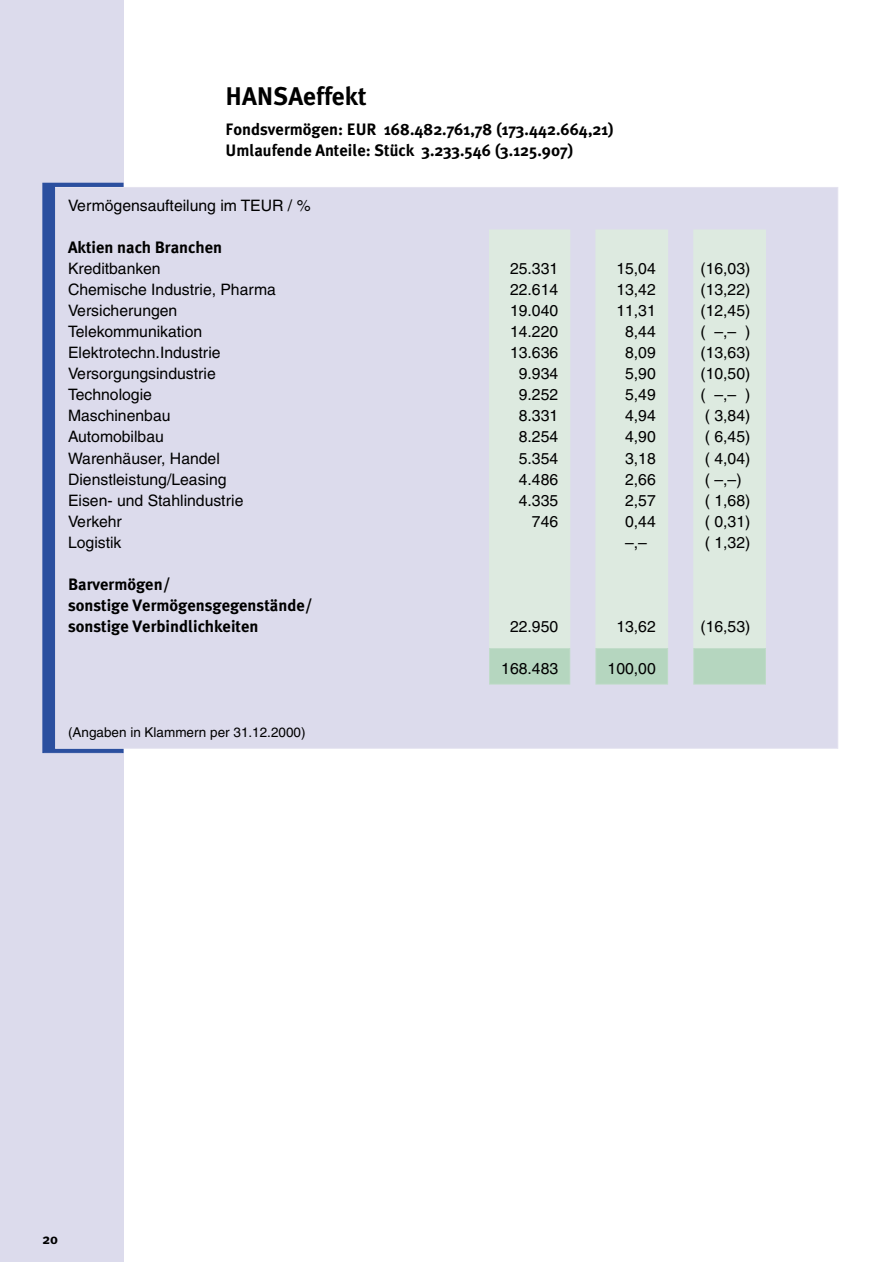
<style>
.page{position:relative;width:893px;height:1262px;background:#fff}
.page>*{position:absolute;margin:0;border:0;box-sizing:border-box;transform-origin:0 0}
.t1{font:700 25.5px "Meta Plus";color:#000}
.t2{font:700 16.5px/21px "Meta Plus";color:#000}
.t3{font:15.75px "Helvetica";color:#000}
.t4{font:700 14.25px "Meta Plus";color:#000}
.t5{font:13.5px "Helvetica";color:#000}
.s1{color:#ddeae0}
</style>
<div class="page">
<div style="left:0;top:0;width:123px;height:1262px;background:#dcdbec"></div>
<div style="left:43px;top:183px;width:80px;height:569px;background:#2b4f9f"></div>
<div style="left:56px;top:188px;width:781px;height:560px;background:#dcdbec"></div>
<div style="left:490px;top:230px;width:79px;height:419px;background:#ddeae0"></div>
<div style="left:489px;top:230px;width:81px;height:420px;border:1px solid #ddeae0"></div>
<div style="left:490px;top:649px;width:79px;height:35px;background:#b5d6bf"></div>
<div style="left:489px;top:648px;width:81px;height:36px;border:1px solid #bfdbc8"></div>
<div style="left:596px;top:230px;width:71px;height:420px;background:#ddeae0"></div>
<div style="left:595px;top:230px;width:73px;height:421px;border:1px solid #ddeae0"></div>
<div style="left:596px;top:649px;width:71px;height:35px;background:#b5d6bf"></div>
<div style="left:595px;top:648px;width:73px;height:36px;border:1px solid #bfdbc8"></div>
<div style="left:694px;top:230px;width:71px;height:420px;background:#ddeae0"></div>
<div style="left:693px;top:230px;width:72px;height:421px;border:1px solid #ddeae0"></div>
<div style="left:694px;top:649px;width:71px;height:35px;background:#b5d6bf"></div>
<div style="left:693px;top:648px;width:72px;height:36px;border:1px solid #bfdbc8"></div>
<h1 class="t1" style="left:225px;top:86px;width:143px">HANSAeffekt</h1>
<p class="t2" style="left:225px;top:120px;width:390px">Fondsvermögen: EUR 168.482.761,78 (173.442.664,21)<br>Umlaufende Anteile: Stück 3.233.546 (3.125.907)</p>
<p class="t3" style="left:68px;top:200px;width:244px">Vermögensaufteilung im TEUR / %</p>
<p class="t2" style="left:68px;top:238px;width:155px">Aktien nach Branchen</p>
<p class="t3" style="left:68px;top:263px;width:94px">Kreditbanken</p>
<p class="t3" style="left:510px;top:263px;width:50px">25.331</p>
<p class="t3" style="left:616px;top:263px;width:41px">15,04</p>
<p class="t3" style="left:700px;top:263px;width:51px">(16,03)</p>
<p class="t3" style="left:68px;top:284px;width:209px">Chemische Industrie, Pharma</p>
<p class="t3" style="left:510px;top:284px;width:50px">22.614</p>
<p class="t3" style="left:616px;top:284px;width:41px">13,42</p>
<p class="t3" style="left:700px;top:284px;width:51px">(13,22)</p>
<p class="t3" style="left:68px;top:305px;width:111px">Versicherungen</p>
<p class="t3" style="left:510px;top:305px;width:50px">19.040</p>
<p class="t3" style="left:616px;top:305px;width:41px">11,31</p>
<p class="t3" style="left:700px;top:305px;width:51px">(12,45)</p>
<p class="t3" style="left:68px;top:326px;width:136px">Telekommunikation</p>
<p class="t3" style="left:510px;top:326px;width:50px">14.220</p>
<p class="t3" style="left:625px;top:326px;width:32px">8,44</p>
<p class="t3" style="left:700px;top:326px;width:51px">( –,– )</p>
<p class="t3" style="left:68px;top:347px;width:154px">Elektrotechn.Industrie</p>
<p class="t3" style="left:510px;top:347px;width:50px">13.636</p>
<p class="t3" style="left:625px;top:347px;width:32px">8,09</p>
<p class="t3" style="left:700px;top:347px;width:51px">(13,63)</p>
<p class="t3" style="left:68px;top:368px;width:149px">Versorgungsindustrie</p>
<p class="t3" style="left:518px;top:368px;width:41px">9.934</p>
<p class="t3" style="left:625px;top:368px;width:32px">5,90</p>
<p class="t3" style="left:700px;top:368px;width:51px">(10,50)</p>
<p class="t3" style="left:68px;top:389px;width:85px">Technologie</p>
<p class="t3" style="left:518px;top:389px;width:41px">9.252</p>
<p class="t3" style="left:625px;top:389px;width:32px">5,49</p>
<p class="t3" style="left:700px;top:389px;width:51px">( –,– )</p>
<p class="t3" style="left:68px;top:410px;width:104px">Maschinenbau</p>
<p class="t3" style="left:518px;top:410px;width:41px">8.331</p>
<p class="t3" style="left:625px;top:410px;width:32px">4,94</p>
<p class="t3" style="left:704px;top:410px;width:47px">( 3,84)</p>
<p class="t3" style="left:68px;top:431px;width:97px">Automobilbau</p>
<p class="t3" style="left:518px;top:431px;width:41px">8.254</p>
<p class="t3" style="left:625px;top:431px;width:32px">4,90</p>
<p class="t3" style="left:704px;top:431px;width:47px">( 6,45)</p>
<p class="t3" style="left:68px;top:452px;width:153px">Warenhäuser, Handel</p>
<p class="t3" style="left:518px;top:452px;width:41px">5.354</p>
<p class="t3" style="left:625px;top:452px;width:32px">3,18</p>
<p class="t3" style="left:704px;top:452px;width:47px">( 4,04)</p>
<p class="t3" style="left:68px;top:473px;width:160px">Dienstleistung/Leasing</p>
<p class="t3" style="left:518px;top:473px;width:41px">4.486</p>
<p class="t3" style="left:625px;top:473px;width:32px">2,66</p>
<p class="t3" style="left:704px;top:473px;width:38px">( –,–)</p>
<p class="t3" style="left:68px;top:494px;width:177px">Eisen- und Stahlindustrie</p>
<p class="t3" style="left:518px;top:494px;width:41px">4.335</p>
<p class="t3" style="left:625px;top:494px;width:32px">2,57</p>
<p class="t3" style="left:704px;top:494px;width:47px">( 1,68)</p>
<p class="t3" style="left:68px;top:515px;width:55px">Verkehr</p>
<p class="t3" style="left:527px;top:515px;width:32px"><span class="s1">.</span>746</p>
<p class="t3" style="left:625px;top:515px;width:32px">0,44</p>
<p class="t3" style="left:704px;top:515px;width:47px">( 0,31)</p>
<p class="t3" style="left:68px;top:536px;width:55px">Logistik</p>
<p class="t3" style="left:625px;top:536px;width:23px">–,–</p>
<p class="t3" style="left:704px;top:536px;width:47px">( 1,32)</p>
<p class="t2" style="left:68px;top:574px;width:246px">Barvermögen/<br>sonstige Vermögensgegenstände/ sonstige Verbindlichkeiten</p>
<p class="t3" style="left:510px;top:620px;width:50px">22.950</p>
<p class="t3" style="left:616px;top:620px;width:41px">13,62</p>
<p class="t3" style="left:700px;top:620px;width:51px">(16,53)</p>
<p class="t3" style="left:501px;top:662px;width:58px">168.483</p>
<p class="t3" style="left:607px;top:662px;width:50px">100,00</p>
<p class="t5" style="left:68px;top:726px;width:239px">(Angaben in Klammern per 31.12.2000)</p>
<p class="t4" style="left:43px;top:1233px;width:17px">20</p>
</div>
